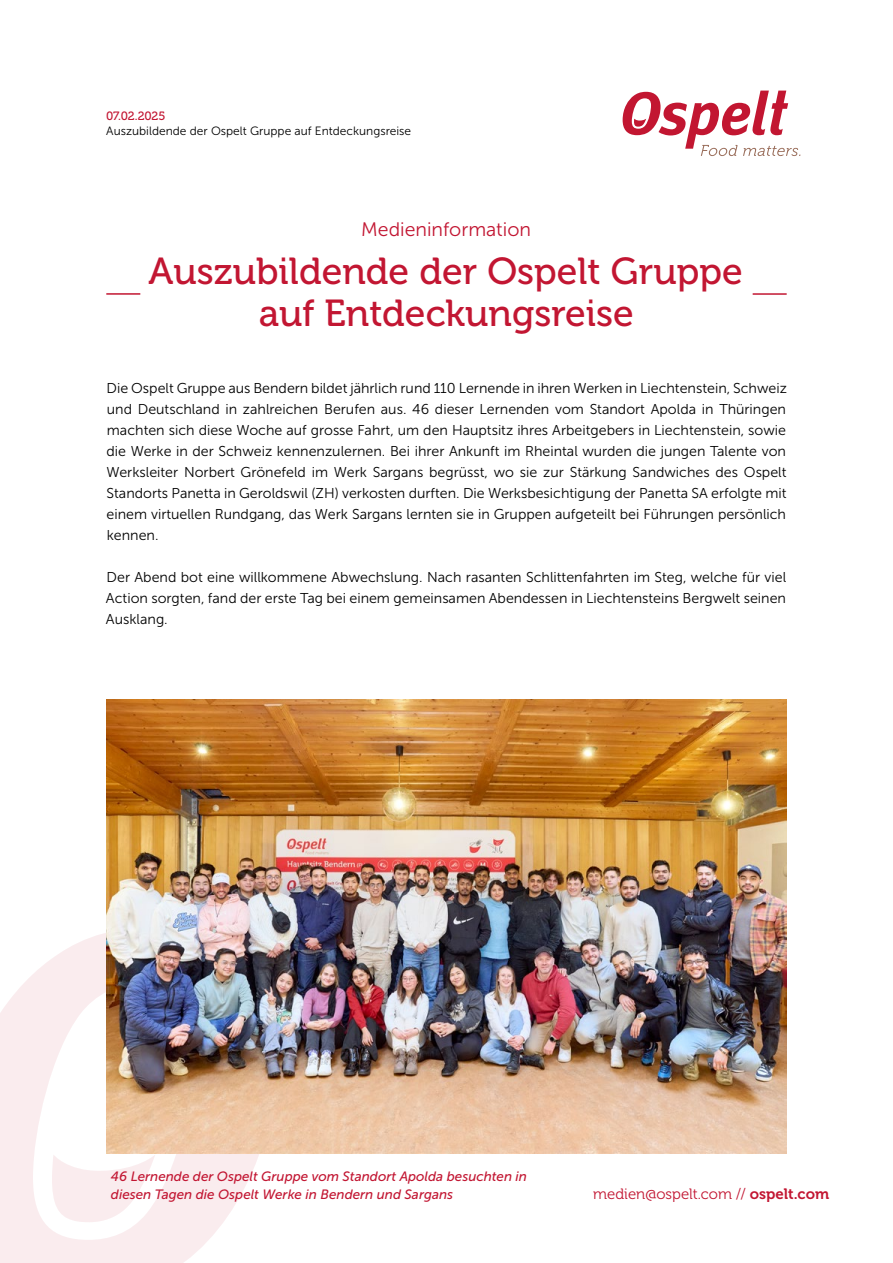
<style>
.page{position:relative;width:893px;height:1263px;background:#fff}
.page>*{position:absolute;margin:0;border:0;box-sizing:border-box;transform-origin:0 0}
.t1{font:37.5px/42px "Museo 500";color:#c21632;text-align:center}
.t2{font:19.5px "Museo Sans 300";color:#c21632}
.t3{font:15px "Museo 300";color:#c21632}
.t4{font:14.25px/21px "Museo Sans 300";color:#000;text-align:justify}
.t5{font:italic 13.5px/18px "Museo Sans 500";color:#c21632}
.t6{font:12px "Museo Sans 300";color:#000}
.t7{font:12px "Museo 500";letter-spacing:-.01em;color:#c21632}
.s1{font-family:"Museo 700"}
</style>
<div class="page">
<svg style="left:623px;top:91px;width:177px;height:65px"></svg>
<svg style="left:0;top:933px;width:277px;height:330px;fill:#faecee"></svg>
<svg style="left:52px;top:1154px;width:103px;height:68px"></svg>
<hr style="left:753px;top:293px;width:34px;height:2px;background:#c21632">
<hr style="left:106px;top:293px;width:34px;height:2px;background:#c21632">
<img style="left:106px;top:700px;width:681px;height:453px">
<p class="t7" style="left:106px;top:110px;width:61px">07.02.2025</p>
<p class="t6" style="left:106px;top:125px;width:306px">Auszubildende der Ospelt Gruppe auf Entdeckungsreise</p>
<h2 class="t2" style="left:361px;top:219px;width:171px">Medieninformation</h2>
<h1 class="t1" style="left:149px;top:251px;width:596px">Auszubildende der Ospelt Gruppe auf Entdeckungsreise</h1>
<p class="t4" style="left:106px;top:378px;width:682px">Die Ospelt Gruppe aus Bendern bildet jährlich rund 110 Lernende in ihren Werken in Liechtenstein, Schweiz und Deutschland in zahlreichen Berufen aus. 46 dieser Lernenden vom Standort Apolda in Thüringen machten sich diese Woche auf grosse Fahrt, um den Hauptsitz ihres Arbeitgebers in Liechtenstein, sowie die Werke in der Schweiz kennenzulernen. Bei ihrer Ankunft im Rheintal wurden die jungen Talente von Werksleiter Norbert Grönefeld im Werk Sargans begrüsst, wo sie zur Stärkung Sandwiches des Ospelt Standorts Panetta in Geroldswil (ZH) verkosten durften. Die Werksbesichtigung der Panetta SA erfolgte mit einem virtuellen Rundgang, das Werk Sargans lernten sie in Gruppen aufgeteilt bei Führungen persönlich kennen.</p>
<p class="t4" style="left:106px;top:567px;width:682px">Der Abend bot eine willkommene Abwechslung. Nach rasanten Schlittenfahrten im Steg, welche für viel Action sorgten, fand der erste Tag bei einem gemeinsamen Abendessen in Liechtensteins Bergwelt seinen Ausklang.</p>
<p class="t5" style="left:111px;top:1167px;width:418px">46 Lernende der Ospelt Gruppe vom Standort Apolda besuchten in diesen Tagen die Ospelt Werke in Bendern und Sargans</p>
<p class="t3" style="left:593px;top:1186px;width:237px">medien@ospelt.com // <span class="s1">ospelt.com</span></p>
</div>
